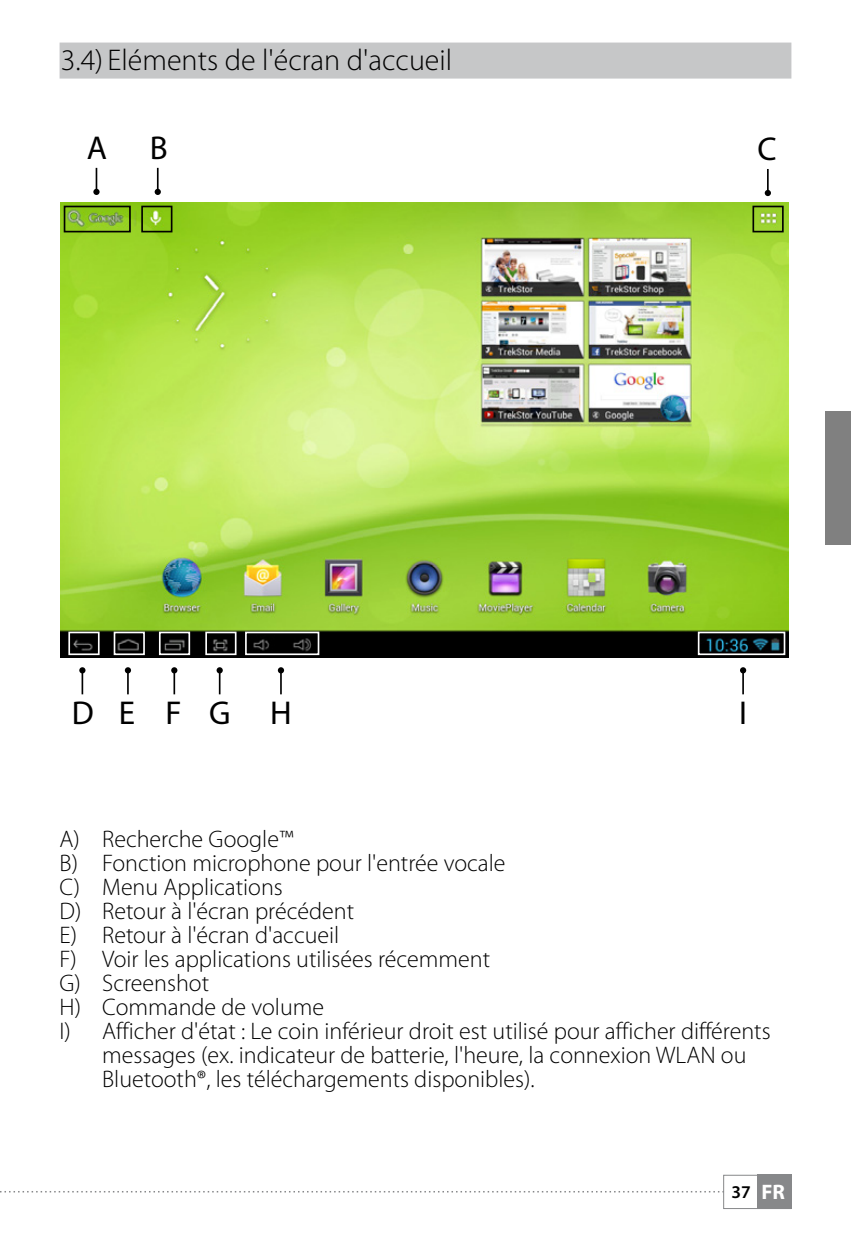
<style>
.page{position:relative;width:851px;height:1234px;background:#fff}
.page>*{position:absolute;margin:0;border:0;box-sizing:border-box;transform-origin:0 0}
.t1{font:33px "Myriad Pro";color:#000}
.t2{font:300 30px "Myriad Pro";color:#000}
.t3{font:300 24px "Myriad Pro";color:#000}
.t4{font:600 18px "Myriad Pro";color:#000}
.s1{font-weight:700;font-size:21px;color:#fff}
</style>
<div class="page">
<div style="left:825px;top:411px;width:25px;height:133px;background:#808080"></div>
<div style="left:757px;top:1174px;width:34px;height:34px;background:#87888a"></div>
<div style="left:723px;top:1174px;width:68px;height:34px;border:1px solid #87888a"></div>
<svg style="left:0;top:1191px;width:723px;height:1px"></svg>
<div style="left:60px;top:43px;width:731px;height:36px;background:#c6c7c8"></div>
<img style="left:61px;top:202px;width:727px;height:455px">
<svg style="left:96px;top:168px;width:1px;height:21px"></svg>
<div style="left:93px;top:189px;width:7px;height:6px;background:#000;border-radius:50%"></div>
<svg style="left:155px;top:168px;width:6px;height:27px"></svg>
<div style="left:64px;top:206px;width:67px;height:26px;border:2px solid #000"></div>
<div style="left:141px;top:206px;width:31px;height:26px;border:2px solid #000"></div>
<div style="left:68px;top:631px;width:32px;height:24px;border:2px solid #fff"></div>
<div style="left:114px;top:631px;width:31px;height:24px;border:2px solid #fff"></div>
<div style="left:159px;top:631px;width:31px;height:24px;border:2px solid #fff"></div>
<div style="left:205px;top:631px;width:31px;height:24px;border:2px solid #fff"></div>
<div style="left:245px;top:631px;width:74px;height:24px;border:2px solid #fff"></div>
<div style="left:697px;top:631px;width:88px;height:24px;border:2px solid #fff"></div>
<div style="left:752px;top:206px;width:31px;height:26px;border:2px solid #000"></div>
<hr style="left:766px;top:169px;width:2px;height:24px;background:#000">
<svg style="left:764px;top:190px;width:6px;height:6px"></svg>
<svg style="left:79px;top:667px;width:6px;height:27px"></svg>
<hr style="left:127px;top:670px;width:2px;height:24px;background:#000">
<svg style="left:125px;top:667px;width:6px;height:6px"></svg>
<hr style="left:173px;top:670px;width:2px;height:24px;background:#000">
<svg style="left:171px;top:667px;width:6px;height:6px"></svg>
<svg style="left:219px;top:673px;width:1px;height:21px"></svg>
<div style="left:216px;top:667px;width:7px;height:6px;background:#000;border-radius:50%"></div>
<hr style="left:280px;top:670px;width:2px;height:24px;background:#000">
<svg style="left:278px;top:667px;width:6px;height:6px"></svg>
<svg style="left:742px;top:673px;width:1px;height:21px"></svg>
<svg style="left:739px;top:667px;width:7px;height:6px"></svg>
<p class="t2" style="left:61px;top:44px;width:393px">3.4) Eléments de l'écran d'accueil</p>
<h1 class="t1" style="left:87px;top:130px;width:22px">A</h1>
<h1 class="t1" style="left:150px;top:130px;width:19px">B</h1>
<h1 class="t1" style="left:757px;top:131px;width:21px">C</h1>
<h1 class="t1" style="left:72px;top:695px;width:221px">DEFG H</h1>
<h1 class="t1" style="left:739px;top:695px;width:9px">I</h1>
<p class="t3" style="left:60px;top:825px;width:235px">A) Recherche Google™</p>
<p class="t3" style="left:60px;top:849px;width:447px">B) Fonction microphone pour l'entrée vocale</p>
<p class="t3" style="left:60px;top:873px;width:225px">C) Menu Applications</p>
<p class="t3" style="left:60px;top:897px;width:296px">D) Retour à l'écran précédent</p>
<p class="t3" style="left:60px;top:921px;width:281px">E) Retour à l'écran d'accueil</p>
<p class="t3" style="left:60px;top:945px;width:432px">F) Voir les applications utilisées récemment</p>
<p class="t3" style="left:60px;top:969px;width:151px">G) Screenshot</p>
<p class="t3" style="left:60px;top:993px;width:266px">H) Commande de volume</p>
<p class="t3" style="left:60px;top:1017px;width:712px">I) Afficher d'état : Le coin inférieur droit est utilisé pour afficher différents</p>
<p class="t3" style="left:102px;top:1041px;width:645px">messages (ex. indicateur de batterie, l'heure, la connexion WLAN ou</p>
<p class="t3" style="left:102px;top:1065px;width:434px">Bluetooth®, les téléchargements disponibles).</p>
<p class="t4" style="left:731px;top:1181px;width:53px">37 <span class="s1">FR</span></p>
</div>
